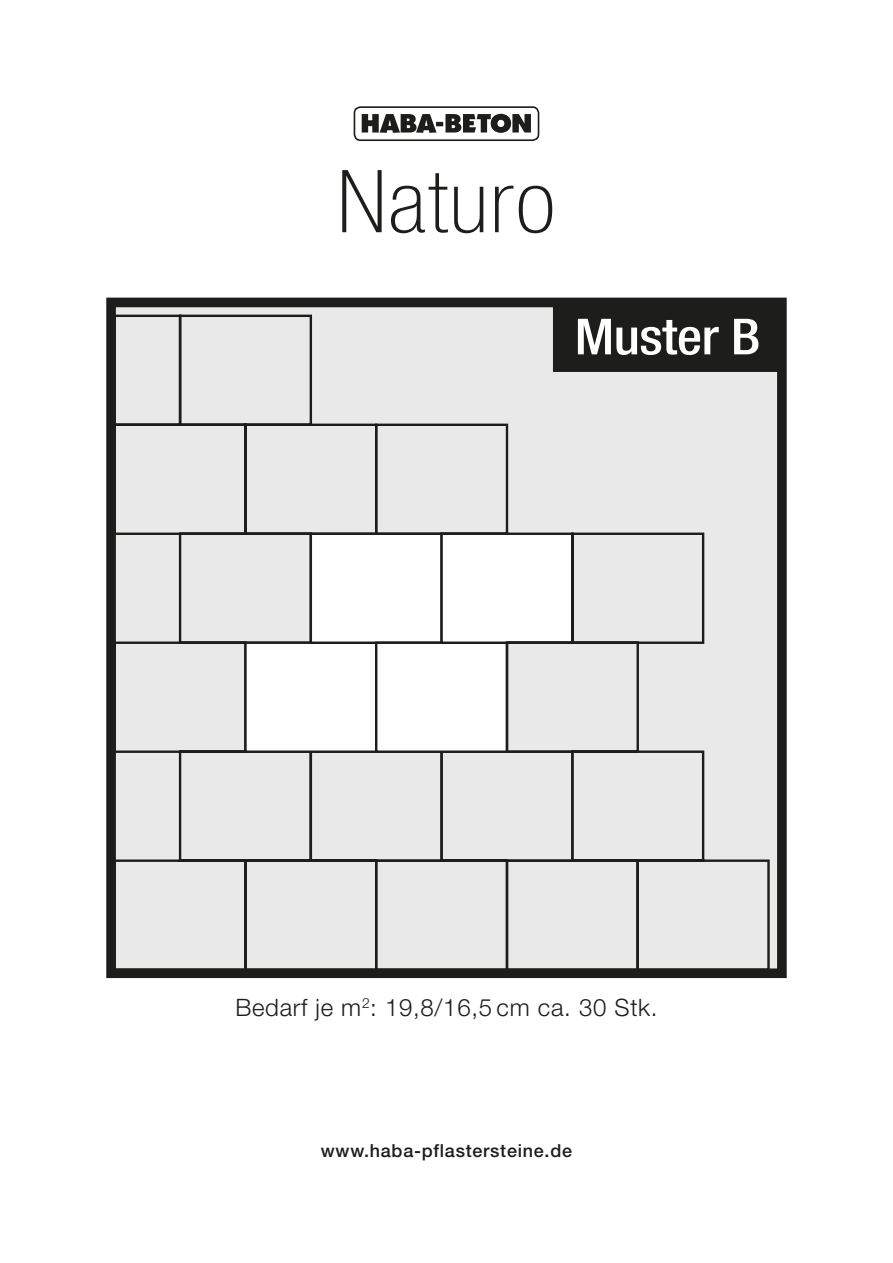
<style>
.page{position:relative;width:893px;height:1263px;background:#fff}
.page>*{position:absolute;margin:0;border:0;box-sizing:border-box;transform-origin:0 0}
.Headline_klein{font:100 condensed 87px "Helvetica Neue LT Pro";letter-spacing:.02em;color:#1d1d1b;scale:1.1 1}
.Muster{font:500 condensed 49.8px "Helvetica Neue LT Pro";letter-spacing:-.01em;color:#fff;scale:1.1 1}
.Fliestext_klein{font:300 24px "Helvetica Neue LT Pro";letter-spacing:.03em;color:#1d1d1b}
.t1{font:500 18px "Helvetica Neue LT Pro";letter-spacing:.04em;color:#1d1d1b}
</style>
<div class="page">
<div style="left:106px;top:298px;width:681px;height:680px;background:#e9e9e9"></div>
<svg style="left:117px;top:314px;width:257px;height:653px"></svg>
<div style="left:245px;top:643px;width:131px;height:109px;background:#fff"></div>
<div style="left:244px;top:641px;width:133px;height:112px;border:2px solid #1d1d1b"></div>
<svg style="left:308px;top:531px;width:66px;height:436px"></svg>
<svg style="left:374px;top:423px;width:396px;height:544px"></svg>
<div style="left:106px;top:298px;width:681px;height:680px;border:10px solid #1d1d1b"></div>
<div style="left:553px;top:300px;width:225px;height:72px;background:#1d1d1b"></div>
<div style="left:354px;top:106px;width:185px;height:35px;border:2px solid #1d1d1b;border-radius:6px"></div>
<svg style="left:362px;top:114px;width:169px;height:19px"></svg>
<p class="Headline_klein" style="left:337px;top:154px;width:200px">Naturo</p>
<p class="Muster" style="left:575px;top:307px;width:170px">Muster B</p>
<p class="Fliestext_klein" style="left:235px;top:993px;width:424px">Bedarf je m<sup>2</sup>: 19,8/16,5 cm ca. 30 Stk.</p>
<p class="t1" style="left:321px;top:1139px;width:253px">www.haba-pflastersteine.de</p>
</div>
